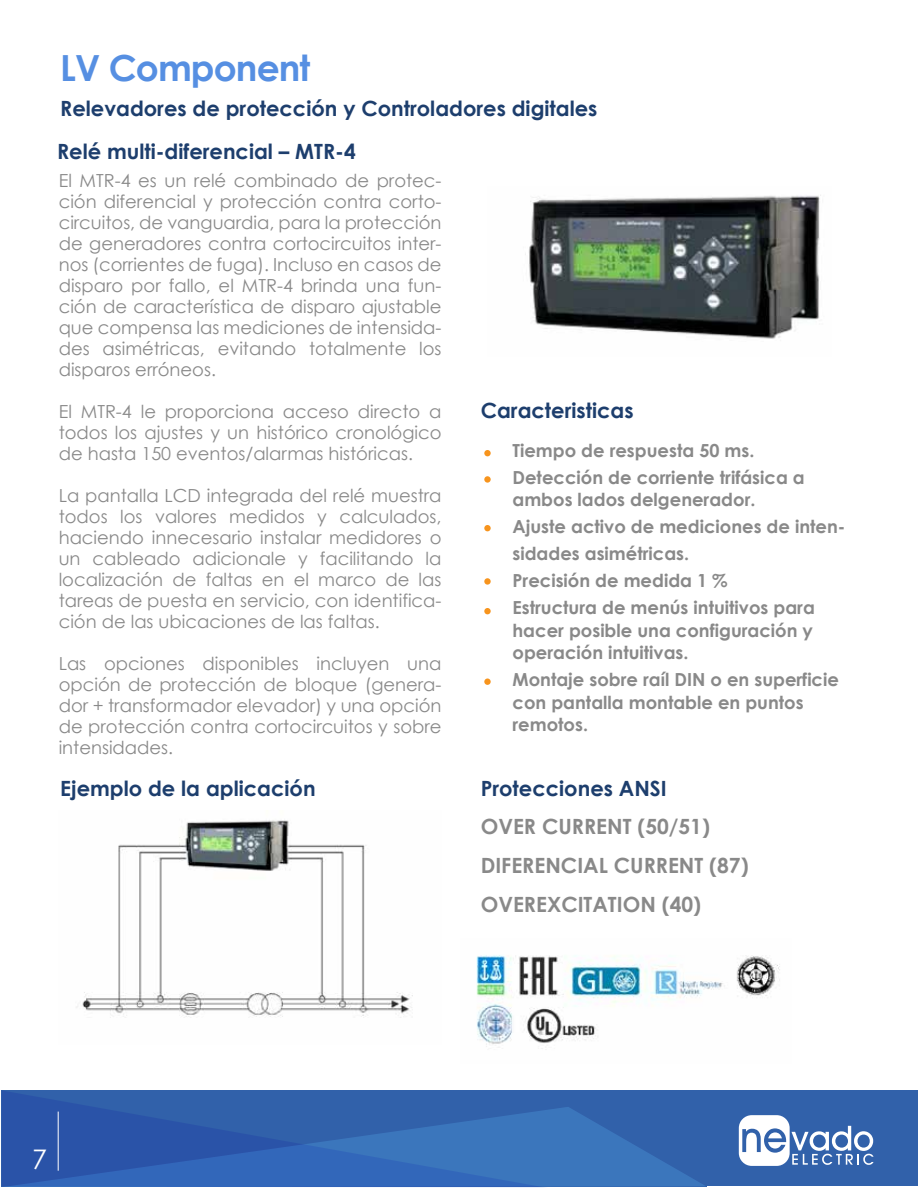
<style>
.page{position:relative;width:918px;height:1188px;background:#fff}
.page>*{position:absolute;margin:0;border:0;box-sizing:border-box;transform-origin:0 0}
.t1{font:700 36px "Century Gothic";letter-spacing:-.025em;color:#568fe2}
.t2{font:27px "Century Gothic";color:#fff}
.t3{font:700 21px "Century Gothic";color:#1d3e6d}
.t4{font:700 21px/39px "Century Gothic";color:#898989}
.t5{font:18px/21px "Century Gothic";color:#898989;text-align:justify}
.t6{font:700 18px/27px "Century Gothic";color:#898989}
</style>
<div class="page">
<div style="left:2px;top:1090px;width:916px;height:96px;background:#3161aa"></div>
<svg style="left:739px;top:1115px;width:135px;height:51px"></svg>
<svg style="left:1px;top:1107px;width:705px;height:80px;fill:#3b76bc"></svg>
<svg style="left:2px;top:1091px;width:546px;height:97px"></svg>
<hr style="left:58px;top:1112px;width:1px;height:59px;background:#fff">
<img style="left:525px;top:195px;width:296px;height:144px">
<img style="left:76px;top:820px;width:337px;height:198px">
<img style="left:476px;top:955px;width:304px;height:94px">
<div style="left:484px;top:450px;width:7px;height:6px;background:#f7941d;border-radius:50%"></div>
<svg style="left:484px;top:476px;width:7px;height:7px"></svg>
<div style="left:484px;top:525px;width:7px;height:6px;background:#f7941d;border-radius:50%"></div>
<svg style="left:484px;top:578px;width:7px;height:7px"></svg>
<div style="left:484px;top:608px;width:7px;height:6px;background:#f7941d;border-radius:50%"></div>
<div style="left:484px;top:679px;width:7px;height:6px;background:#f7941d;border-radius:50%"></div>
<h1 class="t1" style="left:60px;top:40px;width:252px">LV Component</h1>
<p class="t3" style="left:60px;top:92px;width:539px">Relevadores de protección y Controladores digitales</p>
<p class="t3" style="left:57px;top:136px;width:300px">Relé multi-diferencial – MTR-4</p>
<p class="t5" style="left:59px;top:170px;width:384px">El MTR-4 es un relé combinado de protec&shy;ción diferencial y protección contra corto&shy;circuitos, de vanguardia, para la protección de generadores contra cortocircuitos inter&shy;nos (corrientes de fuga). Incluso en casos de disparo por fallo, el MTR-4 brinda una fun&shy;ción de característica de disparo ajustable que compensa las mediciones de intensida&shy;des asimétricas, evitando totalmente los disparos erróneos.</p>
<p class="t5" style="left:59px;top:401px;width:384px">El MTR-4 le proporciona acceso directo a todos los ajustes y un histórico cronológico de hasta 150 eventos/alarmas históricas.</p>
<p class="t5" style="left:59px;top:485px;width:384px">La pantalla LCD integrada del relé muestra todos los valores medidos y calculados, haciendo innecesario instalar medidores o un cableado adicionale y facilitando la localización de faltas en el marco de las tareas de puesta en servicio, con identifica&shy;ción de las ubicaciones de las faltas.</p>
<p class="t5" style="left:59px;top:653px;width:384px">Las opciones disponibles incluyen una opción de protección de bloque (genera&shy;dor + transformador elevador) y una opción de protección contra cortocircuitos y sobre intensidades.</p>
<p class="t3" style="left:481px;top:394px;width:154px">Caracteristicas</p>
<p class="t6" style="left:512px;top:436px;width:294px">Tiempo de respuesta 50 ms.<br>Detección de corriente trifásica a</p>
<p class="t6" style="left:512px;top:485px;width:334px">ambos lados delgenerador.<br>Ajuste activo de mediciones de inten&shy;sidades asimétricas.<br>Precisión de medida 1 %<br>Estructura de menús intuitivos para</p>
<p class="t6" style="left:512px;top:618px;width:302px;line-height:22.5px">hacer posible una configuración y operación intuitivas.</p>
<p class="t6" style="left:512px;top:668px;width:328px;line-height:22.5px">Montaje sobre raíl DIN o en superficie con pantalla montable en puntos remotos.</p>
<p class="t3" style="left:60px;top:773px;width:257px">Ejemplo de la aplicación</p>
<p class="t3" style="left:481px;top:773px;width:188px">Protecciones ANSI</p>
<p class="t4" style="left:481px;top:806px;width:269px">OVER CURRENT (50/51)<br>DIFERENCIAL CURRENT (87)<br>OVEREXCITATION (40)</p>
<h2 class="t2" style="left:32px;top:1141px;width:16px">7</h2>
</div>
